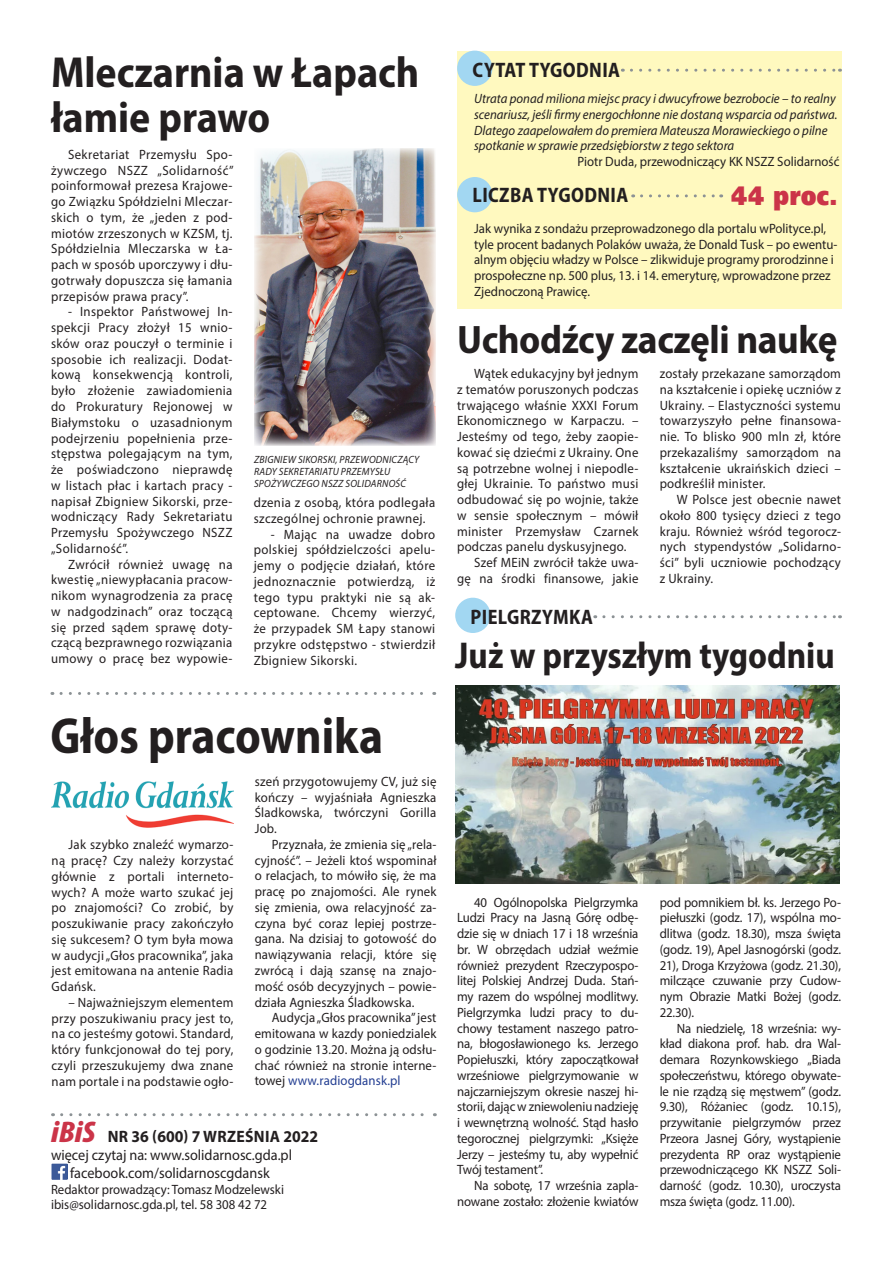
<style>
.page{position:relative;width:893px;height:1263px;background:#fff}
.page>*{position:absolute;margin:0;border:0;box-sizing:border-box;transform-origin:0 0}
.Tytuł{font:700 semi-condensed 51px "Myriad Pro";color:#231f20;scale:.95 1}
.Tytuł-2{font:700 semi-condensed 43.65px/45px "Myriad Pro";color:#231f20}
.Tytuł-3{font:700 semi-condensed 39.9px "Myriad Pro";letter-spacing:-.01em;color:#231f20}
.Tytuł-4{font:700 semi-condensed 37.5px "Myriad Pro";color:#231f20;scale:.95 1}
.t1{font:27px "Humnst 777 X Blk EU";color:#cb3448;scale:.85 1}
.Śródtytuł_duży{font:700 semi-condensed 21px "Myriad Pro";letter-spacing:.02em;color:#231f20;scale:.95 1}
.Nadtytuł{font:700 semi-condensed 21px "Myriad Pro";letter-spacing:.02em;color:#231f20;scale:.95 1}
.t2{font:700 16.5px "Myriad Pro";letter-spacing:.02em;color:#231f20;scale:.95 1}
.t3{font:15px "Myriad Pro";color:#231f20;scale:.95 1}
.Tekst_bezszeryfowy{font:13.5px/15.8px "Myriad Pro";letter-spacing:.01em;color:#231f20;text-align:justify;scale:.95 1}
.Tekst_bezszeryfowy-2{font:italic 13.5px/15.8px "Myriad Pro";color:#231f20;scale:.95 1}
.Tekst_bezszeryfowy-3{font:13.5px/15.8px "Myriad Pro";letter-spacing:-.01em;color:#231f20;text-align:right;scale:.95 1}
.Tekst_bezszeryfowy-4{font:13.5px/15.8px "Myriad Pro";letter-spacing:.03em;color:#231f20;scale:.95 1}
.Autor_zdjęcia{font:italic 10.5px/12px "Myriad Pro";letter-spacing:.02em;color:#231f20;scale:.95 1}
.s1{color:#233e92}
.s2{font-weight:900;font-style:italic;font-stretch:condensed;font-size:30px;color:#cb3448}
</style>
<div class="page">
<div style="left:457px;top:51px;width:385px;height:258px;background:#fff9bf"></div>
<div style="left:457px;top:51px;width:35px;height:35px;background:#a2d7f2;border-radius:50%"></div>
<svg style="left:631px;top:69px;width:209px;height:3px"></svg>
<div style="left:457px;top:177px;width:35px;height:35px;background:#a2d7f2;border-radius:50%"></div>
<svg style="left:641px;top:194px;width:81px;height:3px"></svg>
<img style="left:51px;top:1163px;width:16px;height:16px">
<svg style="left:62px;top:1113px;width:373px;height:3px"></svg>
<svg style="left:61px;top:692px;width:374px;height:3px"></svg>
<div style="left:455px;top:598px;width:35px;height:35px;background:#a2d7f2;border-radius:50%"></div>
<svg style="left:604px;top:615px;width:236px;height:3px"></svg>
<img style="left:52px;top:781px;width:181px;height:46px">
<img style="left:254px;top:148px;width:182px;height:298px">
<img style="left:455px;top:685px;width:384px;height:198px">
<p class="Tytuł-2" style="left:51px;top:49px;width:370px">Mleczarnia w Łapach łamie prawo</p>
<p class="Tekst_bezszeryfowy" style="left:51px;top:146px;width:194px;text-indent:17px">Sekretariat Przemysłu Spo&shy;żywczego NSZZ „Solidarność” poinformował prezesa Krajowe&shy;go Związku Spółdzielni Mleczar&shy;skich o tym, że „jeden z pod&shy;miotów zrzeszonych w KZSM, tj.<br>Spółdzielnia Mleczarska w Ła&shy;pach w sposób uporczywy i dłu&shy;gotrwały dopuszcza się łamania przepisów prawa pracy”.</p>
<p class="Tekst_bezszeryfowy" style="left:51px;top:304px;width:193px;text-indent:17px">- Inspektor Państwowej In&shy;spekcji Pracy złożył 15 wnio&shy;sków oraz pouczył o terminie i sposobie ich realizacji. Dodat&shy;kową konsekwencją kontroli, było złożenie zawiadomienia do Prokuratury Rejonowej w Białymstoku o uzasadnionym podejrzeniu popełnienia prze&shy;stępstwa polegającym na tym, że poświadczono nieprawdę w listach płac i kartach pracy - napisał Zbigniew Sikorski, prze&shy;wodniczący Rady Sekretariatu Przemysłu Spożywczego NSZZ „Solidarność”.</p>
<p class="Tekst_bezszeryfowy" style="left:51px;top:556px;width:193px;text-indent:17px">Zwrócił również uwagę na kwestię „niewypłacania pracow&shy;nikom wynagrodzenia za pracę w nadgodzinach” oraz toczącą się przed sądem sprawę doty&shy;czącą bezprawnego rozwiązania umowy o pracę bez wypowie-</p>
<p class="Autor_zdjęcia" style="left:254px;top:453px;width:175px">ZBIGNIEW SIKORSKI, PRZEWODNICZĄCY<br>RADY SEKRETARIATU PRZEMYSŁU<br>SPOŻYWCZEGO NSZZ SOLIDARNOŚĆ</p>
<p class="Tekst_bezszeryfowy-4" style="left:254px;top:494px;width:192px">dzenia z osobą, która podlegała szczególnej ochronie prawnej.</p>
<p class="Tekst_bezszeryfowy" style="left:254px;top:526px;width:193px;text-indent:17px">- Mając na uwadze dobro polskiej spółdzielczości apelu&shy;jemy o podjęcie działań, które jednoznacznie potwierdzą, iż tego typu praktyki nie są ak&shy;ceptowane. Chcemy wierzyć, że przypadek SM Łapy stanowi przykre odstępstwo - stwierdził Zbigniew Sikorski.</p>
<p class="Tytuł" style="left:50px;top:703px;width:352px">Głos pracownika</p>
<p class="Tekst_bezszeryfowy" style="left:52px;top:837px;width:193px;text-indent:17px">Jak szybko znaleźć wymarzo&shy;ną pracę? Czy należy korzystać głównie z portali interneto&shy;wych? A może warto szukać jej po znajomości? Co zrobić, by poszukiwanie pracy zakończyło się sukcesem? O tym była mowa w audycji „Głos pracownika”, jaka jest emitowana na antenie Radia Gdańsk.</p>
<p class="Tekst_bezszeryfowy" style="left:52px;top:994px;width:193px;text-indent:17px">– Najważniejszym elementem przy poszukiwaniu pracy jest to, na co jesteśmy gotowi. Standard, który funkcjonował do tej pory, czyli przeszukujemy dwa znane nam portale i na podstawie ogło-</p>
<p class="Tekst_bezszeryfowy" style="left:255px;top:773px;width:193px">szeń przygotowujemy CV, już się kończy – wyjaśniała Agnieszka Śladkowska, twórczyni Gorilla Job.</p>
<p class="Tekst_bezszeryfowy" style="left:255px;top:836px;width:193px;text-indent:17px">Przyznała, że zmienia się „rela&shy;cyjność”. – Jeżeli ktoś wspominał o relacjach, to mówiło się, że ma pracę po znajomości. Ale rynek się zmienia, owa relacyjność za&shy;czyna być coraz lepiej postrze&shy;gana. Na dzisiaj to gotowość do nawiązywania relacji, które się zwrócą i dają szansę na znajo&shy;mość osób decyzyjnych – powie&shy;działa Agnieszka Śladkowska.</p>
<p class="Tekst_bezszeryfowy" style="left:255px;top:1010px;width:193px;text-indent:17px">Audycja „Głos pracownika” jest emitowana w kazdy poniedzialek o godzinie 13.20. Można ją odsłu&shy;chać również na stronie interne&shy;towej <span class="s1">www.radiogdansk.pl</span></p>
<p class="t2" style="left:51px;top:1125px;width:283px"><span class="s2">iBiS</span> NR 36 (600) 7 WRZEŚNIA 2022</p>
<p class="t3" style="left:51px;top:1145px;width:255px">więcej czytaj na: www.solidarnosc.gda.pl</p>
<p class="t3" style="left:70px;top:1163px;width:212px">facebook.com/solidarnoscgdansk</p>
<p class="Tekst_bezszeryfowy" style="left:51px;top:1181px;width:247px">Redaktor prowadzący: Tomasz Modzelewski</p>
<p class="Tekst_bezszeryfowy" style="left:51px;top:1197px;width:229px">ibis@solidarnosc.gda.pl, tel. 58 308 42 72</p>
<p class="Śródtytuł_duży" style="left:473px;top:56px;width:157px">CYTAT TYGODNIA</p>
<p class="Tekst_bezszeryfowy-2" style="left:474px;top:90px;width:384px">Utrata ponad miliona miejsc pracy i dwucyfrowe bezrobocie – to realny scenariusz, jeśli firmy energochłonne nie dostaną wsparcia od państwa.<br>Dlatego zaapelowałem do premiera Mateusza Morawieckiego o pilne spotkanie w sprawie przedsiębiorstw z tego sektora</p>
<p class="Tekst_bezszeryfowy" style="left:577px;top:153px;width:268px">Piotr Duda, przewodniczący KK NSZZ Solidarność</p>
<p class="Śródtytuł_duży" style="left:472px;top:182px;width:166px">LICZBA TYGODNIA</p>
<p class="t1" style="left:731px;top:178px;width:127px">44 proc.</p>
<p class="Tekst_bezszeryfowy" style="left:474px;top:220px;width:384px;text-align:left">Jak wynika z sondażu przeprowadzonego dla portalu wPolityce.pl, tyle procent badanych Polaków uważa, że Donald Tusk – po ewentu&shy;alnym objęciu władzy w Polsce – zlikwiduje programy prorodzinne i prospołeczne np. 500 plus, 13. i 14. emeryturę, wprowadzone przez Zjednoczoną Prawicę.</p>
<p class="Tytuł-3" style="left:457px;top:314px;width:382px">Uchodźcy zaczęli naukę</p>
<p class="Tekst_bezszeryfowy" style="left:457px;top:365px;width:192px;text-indent:17px">Wątek edukacyjny był jednym z tematów poruszonych podczas trwającego właśnie XXXI Forum Ekonomicznego w Karpaczu. – Jesteśmy od tego, żeby zaopie&shy;kować się dziećmi z Ukrainy. One są potrzebne wolnej i niepodle&shy;głej Ukrainie. To państwo musi odbudować się po wojnie, także w sensie społecznym – mówił minister Przemysław Czarnek podczas panelu dyskusyjnego.</p>
<p class="Tekst_bezszeryfowy" style="left:457px;top:554px;width:192px;text-align:right">Szef MEiN zwrócił także uwa&shy;gę na środki finansowe, jakie</p>
<p class="Nadtytuł" style="left:471px;top:603px;width:130px">PIELGRZYMKA</p>
<p class="Tekst_bezszeryfowy" style="left:660px;top:365px;width:192px">zostały przekazane samorządom na kształcenie i opiekę uczniów z Ukrainy. – Elastyczności systemu towarzyszyło pełne finansowa&shy;nie. To blisko 900 mln zł, które przekazaliśmy samorządom na kształcenie ukraińskich dzieci – podkreślił minister.</p>
<p class="Tekst_bezszeryfowy" style="left:660px;top:491px;width:192px;text-indent:17px">W Polsce jest obecnie nawet około 800 tysięcy dzieci z tego kraju. Również wśród tegorocz&shy;nych stypendystów „Solidarno&shy;ści” byli uczniowie pochodzący z Ukrainy.</p>
<p class="Tytuł-4" style="left:455px;top:631px;width:401px">Już w przyszłym tygodniu</p>
<p class="Tekst_bezszeryfowy" style="left:457px;top:894px;width:192px;text-indent:17px">40 Ogólnopolska Pielgrzymka Ludzi Pracy na Jasną Górę odbę&shy;dzie się w dniach 17 i 18 września br. W obrzędach udział weźmie również prezydent Rzeczypospo&shy;litej Polskiej Andrzej Duda. Stań&shy;my razem do wspólnej modlitwy.<br>Pielgrzymka ludzi pracy to du&shy;chowy testament naszego patro&shy;na, błogosławionego ks. Jerzego Popiełuszki, który zapoczątkował wrześniowe pielgrzymowanie w najczarniejszym okresie naszej hi&shy;storii, dając w zniewoleniu nadzieję i wewnętrzną wolność. Stąd hasło tegorocznej pielgrzymki: „Księże Jerzy – jesteśmy tu, aby wypełnić Twój testament”.</p>
<p class="Tekst_bezszeryfowy-3" style="left:457px;top:1177px;width:192px">Na sobotę, 17 września zapla&shy;nowane zostało: złożenie kwiatów</p>
<p class="Tekst_bezszeryfowy" style="left:660px;top:894px;width:192px">pod pomnikiem bł. ks. Jerzego Po&shy;piełuszki (godz. 17), wspólna mo&shy;dlitwa (godz. 18.30), msza święta (godz. 19), Apel Jasnogórski (godz.<br>21), Droga Krzyżowa (godz. 21.30), milczące czuwanie przy Cudow&shy;nym Obrazie Matki Bożej (godz.<br>22.30).</p>
<p class="Tekst_bezszeryfowy" style="left:660px;top:1020px;width:192px;text-indent:17px">Na niedzielę, 18 września: wy&shy;kład diakona prof. hab. dra Wal&shy;demara Rozynkowskiego „Biada społeczeństwu, którego obywate&shy;le nie rządzą się męstwem” (godz.<br>9.30), Różaniec (godz. 10.15), przywitanie pielgrzymów przez Przeora Jasnej Góry, wystąpienie prezydenta RP oraz wystąpienie przewodniczącego KK NSZZ Soli&shy;darność (godz. 10.30), uroczysta msza święta (godz. 11.00).</p>
</div>
